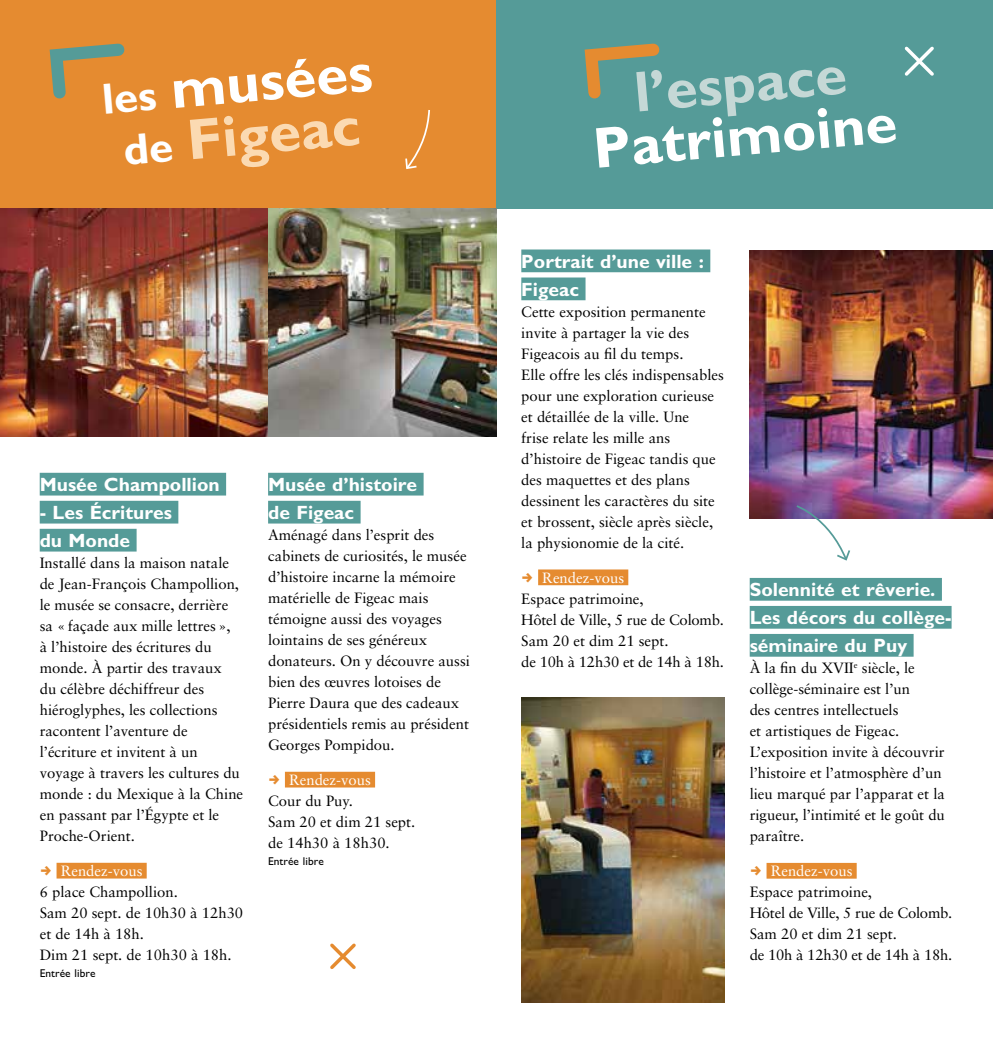
<style>
.page{position:relative;width:993px;height:1042px;background:#fff}
.page>*{position:absolute;margin:0;border:0;box-sizing:border-box;transform-origin:0 0}
.t1{font:700 57.75px/52.5px "M Gill Sans";color:#fff}
.t2{font:700 57.75px "M Gill Sans";color:#c5d8d6}
.t3{font:700 19.25px/28px "M Gill Sans";color:#fff}
.t4{font:14.88px/21px "Sabon";color:#000}
.t5{font:14.88px "Sabon";color:#fff}
.t6{font:11.38px "M Gill Sans";letter-spacing:.005em;color:#000}
.s1{font-size:43.75px}
.s2{color:#fbdab2}
</style>
<div class="page">
<div style="left:0;top:0;width:496px;height:208px;background:#e58b30"></div>
<div style="left:496px;top:0;width:496px;height:208px;background:#559b98"></div>
<img style="left:0;top:208px;width:496px;height:229px">
<img style="left:521px;top:697px;width:203px;height:305px">
<img style="left:749px;top:251px;width:243px;height:267px">
<svg style="left:405px;top:110px;width:25px;height:59px"></svg>
<div style="left:40px;top:473px;width:186px;height:22px;background:#559b98"></div>
<div style="left:40px;top:501px;width:138px;height:22px;background:#559b98"></div>
<div style="left:40px;top:529px;width:96px;height:22px;background:#559b98"></div>
<div style="left:56px;top:863px;width:91px;height:15px;background:#e58b30"></div>
<svg style="left:904px;top:46px;width:30px;height:30px"></svg>
<svg style="left:330px;top:943px;width:26px;height:26px"></svg>
<div style="left:268px;top:473px;width:155px;height:22px;background:#559b98"></div>
<div style="left:268px;top:501px;width:92px;height:22px;background:#559b98"></div>
<div style="left:285px;top:772px;width:90px;height:15px;background:#e58b30"></div>
<svg style="left:49px;top:43px;width:76px;height:56px"></svg>
<svg style="left:584px;top:43px;width:76px;height:56px"></svg>
<div style="left:749px;top:578px;width:192px;height:23px;background:#559b98"></div>
<div style="left:749px;top:606px;width:202px;height:23px;background:#559b98"></div>
<div style="left:749px;top:634px;width:164px;height:23px;background:#559b98"></div>
<div style="left:766px;top:863px;width:90px;height:15px;background:#e58b30"></div>
<div style="left:521px;top:249px;width:189px;height:23px;background:#559b98"></div>
<div style="left:521px;top:277px;width:64px;height:23px;background:#559b98"></div>
<div style="left:538px;top:569px;width:90px;height:16px;background:#e58b30"></div>
<svg style="left:794px;top:504px;width:57px;height:57px"></svg>
<h1 class="t1" style="left:99px;top:69px;width:273px;rotate:-5deg"><span class="s1">les</span> musées <span class="s1">de</span> <span class="s2">Figeac</span></h1>
<h1 class="t2" style="left:631px;top:60px;width:214px;rotate:-5deg">l’espace</h1>
<h1 class="t1" style="left:591px;top:123px;width:306px;rotate:-5deg">Patrimoine</h1>
<p class="t3" style="left:40px;top:471px;width:181px">Musée Champollion</p>
<p class="t3" style="left:40px;top:499px;width:134px">- Les Écritures du Monde</p>
<p class="t4" style="left:40px;top:552px;width:205px">Installé dans la maison natale de Jean-François Champollion, le musée se consacre, derrière sa « façade aux mille lettres »,<br>à l’histoire des écritures du monde. À partir des travaux<br>du célèbre déchiffreur des hiéroglyphes, les collections racontent l’aventure de l’écriture et invitent à un voyage à travers les cultures du monde : du Mexique à la Chine en passant par l’Égypte et le<br>Proche-Orient.</p>
<p class="t5" style="left:61px;top:862px;width:83px">Rendez-vous</p>
<p class="t4" style="left:40px;top:881px;width:205px">6 place Champollion.<br>Sam 20 sept. de 10h30 à 12h30 et de 14h à 18h.<br>Dim 21 sept. de 10h30 à 18h.</p>
<p class="t6" style="left:40px;top:966px;width:57px">Entrée libre</p>
<p class="t3" style="left:268px;top:471px;width:150px">Musée d’histoire de Figeac</p>
<p class="t4" style="left:268px;top:524px;width:203px">Aménagé dans l’esprit des cabinets de curiosités, le musée d’histoire incarne la mémoire matérielle de Figeac mais témoigne aussi des voyages lointains de ses généreux donateurs. On y découvre aussi bien des œuvres lotoises de<br>Pierre Daura que des cadeaux présidentiels remis au président<br>Georges Pompidou.</p>
<p class="t5" style="left:289px;top:771px;width:83px">Rendez-vous</p>
<p class="t4" style="left:268px;top:790px;width:149px">Cour du Puy.<br>Sam 20 et dim 21 sept. de 14h30 à 18h30.</p>
<p class="t6" style="left:268px;top:854px;width:57px">Entrée libre</p>
<p class="t3" style="left:521px;top:247px;width:184px">Portrait d’une ville :<br>Figeac</p>
<p class="t4" style="left:521px;top:301px;width:204px">Cette exposition permanente invite à partager la vie des<br>Figeacois au fil du temps.<br>Elle offre les clés indispensables pour une exploration curieuse et détaillée de la ville. Une<br>frise relate les mille ans d’histoire de Figeac tandis que des maquettes et des plans dessinent les caractères du site et brossent, siècle après siècle, la physionomie de la cité.</p>
<p class="t5" style="left:542px;top:568px;width:83px">Rendez-vous</p>
<p class="t4" style="left:521px;top:588px;width:204px">Espace patrimoine,<br>Hôtel de Ville, 5 rue de Colomb.<br>Sam 20 et dim 21 sept.<br>de 10h à 12h30 et de 14h à 18h.</p>
<p class="t3" style="left:749px;top:576px;width:203px">Solennité et rêverie.<br>Les décors du collège&shy;séminaire du Puy</p>
<p class="t4" style="left:749px;top:657px;width:197px">À la fin du XVII<sup>e</sup> siècle, le collège-séminaire est l’un<br>des centres intellectuels<br>et artistiques de Figeac.<br>L’exposition invite à découvrir l’histoire et l’atmosphère d’un lieu marqué par l’apparat et la rigueur, l’intimité et le goût du paraître.</p>
<p class="t5" style="left:770px;top:862px;width:83px">Rendez-vous</p>
<p class="t4" style="left:749px;top:881px;width:204px">Espace patrimoine,<br>Hôtel de Ville, 5 rue de Colomb.<br>Sam 20 et dim 21 sept.<br>de 10h à 12h30 et de 14h à 18h.</p>
</div>
